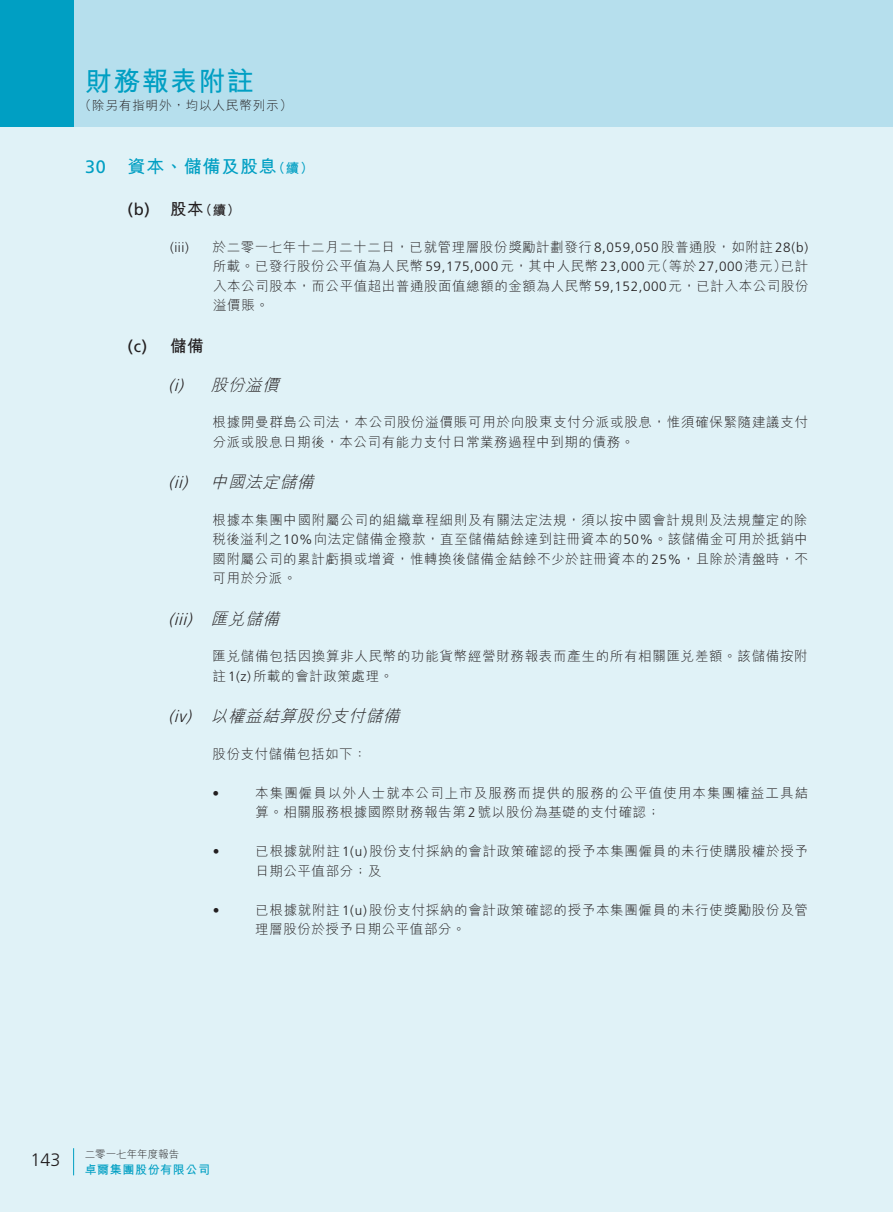
<style>
.page{position:relative;width:893px;height:1212px;background:#e0f2f7}
.page>*{position:absolute;margin:0;border:0;box-sizing:border-box;transform-origin:0 0}
.t1{font:700 27px "M Hei HK";letter-spacing:.05em;color:#009fc3}
.t2{font:700 18px "M Hei HK";letter-spacing:.04em;color:#009fc3}
.t3{font:300 18px "Frutiger LT Std";color:#231f20}
.t4{font:18px "Frutiger LT Std";color:#009fc3}
.t5{font:italic 300 16.5px "M Hei HK";color:#231f20}
.t6{font:italic 300 16.5px "Frutiger LT Std";color:#231f20}
.t7{font:16.5px "Frutiger LT Std";color:#231f20}
.t8{font:700 16.5px "M Hei HK";color:#231f20}
.t9{font:300 13.5px/19.5px "M Hei HK";letter-spacing:.045em;color:#231f20}
.t10{font:300 13.5px "M Hei HK";letter-spacing:.08em;color:#231f20}
.t11{font:300 13.5px "Frutiger LT Std";color:#231f20}
.t12{font:700 13.5px "M Hei HK";color:#009fc3}
.t13{font:700 13.5px "M Hei HK";color:#231f20}
.t14{font:300 12.75px "M Hei HK";letter-spacing:.05em;color:#231f20}
.t15{font:700 12px "M Hei HK";letter-spacing:.05em;color:#009fc3}
.t16{font:300 10.5px "M Hei HK";color:#231f20}
.s1{font-family:"Frutiger LT Std"}
</style>
<div class="page">
<div style="left:0;top:0;width:893px;height:127px;background:#b6dfed"></div>
<div style="left:0;top:0;width:73px;height:127px;background:#009fc3"></div>
<svg style="left:73px;top:1148px;width:1px;height:27px"></svg>
<h1 class="t1" style="left:85px;top:61px;width:170px">財務報表附註</h1>
<p class="t14" style="left:79px;top:96px;width:215px">（除另有指明外，均以人民幣列示(</p>
<h2 class="t4" style="left:85px;top:157px;width:22px">30</h2>
<h2 class="t2" style="left:128px;top:154px;width:151px">資本、儲備及股息</h2>
<p class="t12" style="left:272px;top:159px;width:43px">（續(</p>
<p class="t7" style="left:128px;top:200px;width:24px">b( )</p>
<p class="t7" style="left:128px;top:336px;width:21px">)c(</p>
<p class="t8" style="left:170px;top:197px;width:35px">股本</p>
<p class="t13" style="left:199px;top:201px;width:43px">（續(</p>
<p class="t11" style="left:170px;top:239px;width:20px">(iii)</p>
<p class="t9" style="left:213px;top:236px;width:597px">於二零一七年十二月二十二日，已就管理層股份獎勵計劃發行<span class="s1">8,059,050</span> 股普通股，如附註<span class="s1">28 b( (</span></p>
<p class="t9" style="left:213px;top:256px;width:597px">所載。已發行股份公平值為人民幣<span class="s1">59,175,000</span> 元，其中人民幣<span class="s1">23,000</span> （元 等於<span class="s1">27,000</span> 港元）<br>入本公司股本，而公平值超出普通股面值總額的金額為人民幣<span class="s1">59,152,000</span>元，已計入本公司股份溢價賬。</p>
<p class="t9" style="left:781px;top:256px;width:29px">已計</p>
<p class="t8" style="left:170px;top:334px;width:35px">儲備</p>
<p class="t6" style="left:168px;top:376px;width:21px">)i(</p>
<p class="t6" style="left:168px;top:473px;width:25px">)i i(</p>
<p class="t6" style="left:168px;top:610px;width:11px">(</p>
<p class="t6" style="left:187px;top:610px;width:11px">)</p>
<p class="t6" style="left:174px;top:610px;width:19px">iii</p>
<p class="t6" style="left:168px;top:707px;width:24px">i v(</p>
<p class="t6" style="left:186px;top:707px;width:11px">)</p>
<p class="t5" style="left:211px;top:373px;width:75px">股份溢價</p>
<p class="t9" style="left:213px;top:412px;width:597px">根據開曼群島公司法，本公司股份溢價賬可用於向股東支付分派或股息，惟須確保緊隨建議支付分派或股息日期後，本公司有能力支付日常業務過程中到期的債務。</p>
<p class="t5" style="left:211px;top:471px;width:110px">中國法定儲備</p>
<p class="t9" style="left:212px;top:509px;width:597px;text-align:justify">根據本集團中國附屬公司的組織章程細則及有關法定法規，須以按中國會計規則及法規釐定的除稅後溢利之<span class="s1">10%</span>向法定儲備金撥款，直至儲備結餘達到註冊資本的<span class="s1">50%</span>。該儲備金可用於抵銷中國附屬公司的累計虧損或增資，惟轉換後儲備金結餘不少於註冊資本的<span class="s1">25%</span>，且除於清盤時，不可用於分派。</p>
<p class="t5" style="left:211px;top:607px;width:75px">匯兌儲備</p>
<p class="t9" style="left:212px;top:646px;width:597px">匯兌儲備包括因換算非人民幣的功能貨幣經營財務報表而產生的所有相關匯兌差額。該儲備按附註 <span class="s1">)z(1</span> 所載的會計政策處理。</p>
<p class="t5" style="left:211px;top:705px;width:196px">以權益結算股份支付儲備</p>
<p class="t9" style="left:213px;top:743px;width:156px">股份支付儲備包括如下：</p>
<p class="t10" style="left:255px;top:783px;width:554px">本集團僱員以外人士就本公司上市及服務而提供的服務的公平值使用本集團權益工具結</p>
<p class="t11" style="left:213px;top:785px;width:8px">•</p>
<p class="t11" style="left:213px;top:844px;width:8px">•</p>
<p class="t11" style="left:213px;top:902px;width:8px">•</p>
<p class="t9" style="left:255px;top:802px;width:406px">算。相關服務根據國際財務報告第<span class="s1">2</span> 號以股份為基礎的支付確認;</p>
<p class="t9" style="left:255px;top:841px;width:554px">已根據就附註 <span class="s1">u(1 )</span> 股份支付採納的會計政策確認的授予本集團僱員的未行使購股權於授予</p>
<p class="t9" style="left:255px;top:860px;width:128px">日期公平值部分；及</p>
<p class="t9" style="left:255px;top:899px;width:554px">已根據就附註 <span class="s1">u(1 )</span> 股份支付採納的會計政策確認的授予本集團僱員的未行使獎勵股份及管</p>
<p class="t9" style="left:255px;top:919px;width:212px">理層股份於授予日期公平值部分。</p>
<h2 class="t3" style="left:31px;top:1150px;width:32px">143</h2>
<p class="t16" style="left:85px;top:1147px;width:96px">二零一七年年度報告</p>
<p class="t15" style="left:85px;top:1161px;width:127px">卓爾集團股份有限公司</p>
</div>
